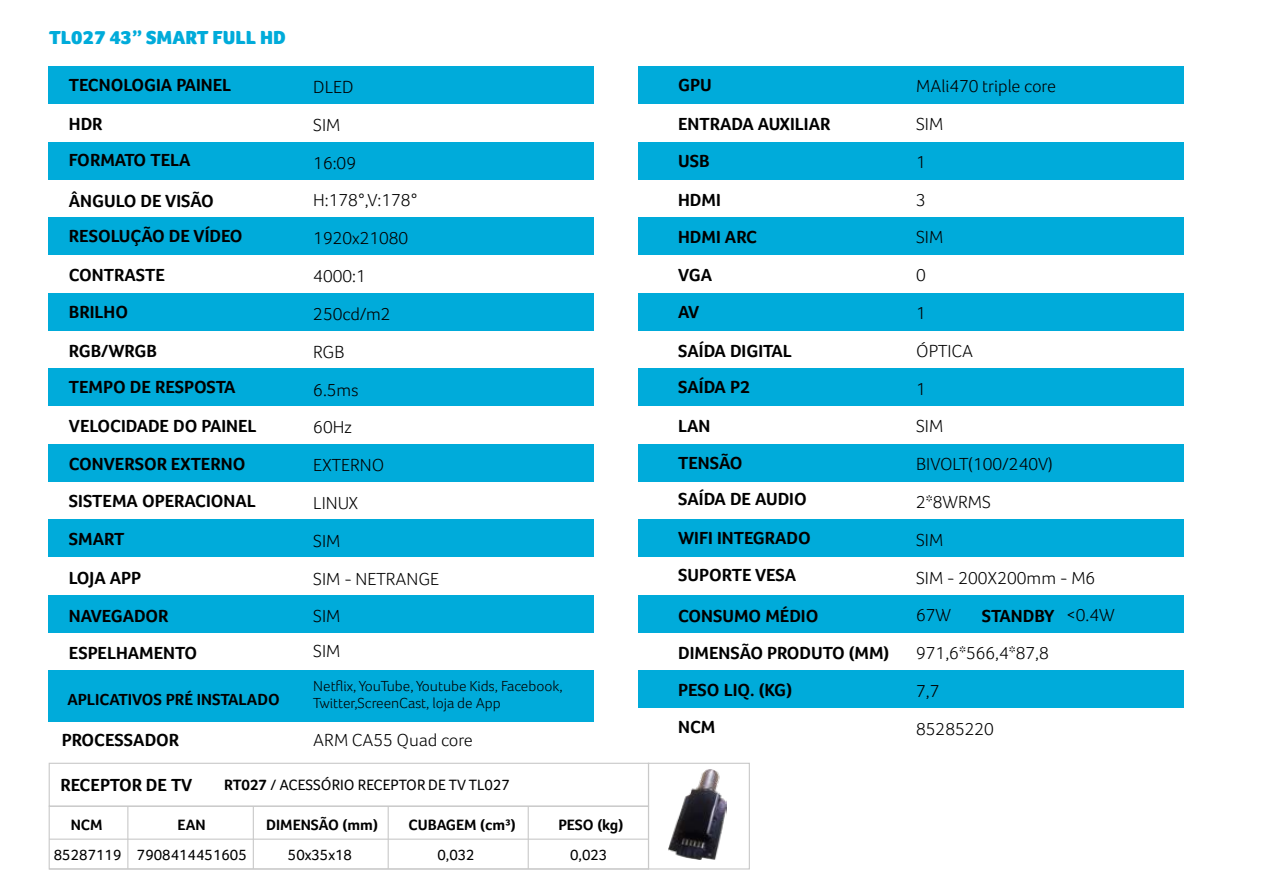
<style>
.page{position:relative;width:1263px;height:893px;background:#fff}
.page>*{position:absolute;margin:0;border:0;box-sizing:border-box;transform-origin:0 0}
.t1{font:900 19.35px "Foco Corp";color:#00abda}
.t2{font:700 18px/36.9px "Foco Corp";color:#000}
.t3{font:300 18px/37.8px "Foco Corp";color:#000}
.t4{font:700 16.5px "Foco Corp";color:#000}
.t5{font:15.45px "Foco Corp";color:#000}
.t6{font:700 15.45px "Foco Corp";color:#000}
.t7{font:300 15px/16.5px "Foco Corp";color:#000}
.s1{font-weight:700}
</style>
<div class="page">
<div style="left:48px;top:66px;width:546px;height:38px;background:#00abda"></div>
<div style="left:48px;top:142px;width:546px;height:38px;background:#00abda"></div>
<div style="left:48px;top:217px;width:546px;height:38px;background:#00abda"></div>
<div style="left:48px;top:293px;width:546px;height:38px;background:#00abda"></div>
<div style="left:48px;top:368px;width:546px;height:38px;background:#00abda"></div>
<div style="left:48px;top:444px;width:546px;height:38px;background:#00abda"></div>
<div style="left:48px;top:519px;width:546px;height:38px;background:#00abda"></div>
<div style="left:48px;top:595px;width:546px;height:38px;background:#00abda"></div>
<div style="left:48px;top:670px;width:546px;height:52px;background:#00abda"></div>
<div style="left:638px;top:66px;width:545px;height:38px;background:#00abda"></div>
<div style="left:638px;top:142px;width:545px;height:38px;background:#00abda"></div>
<div style="left:638px;top:217px;width:545px;height:38px;background:#00abda"></div>
<div style="left:638px;top:293px;width:545px;height:38px;background:#00abda"></div>
<div style="left:638px;top:368px;width:545px;height:38px;background:#00abda"></div>
<div style="left:638px;top:444px;width:545px;height:38px;background:#00abda"></div>
<div style="left:638px;top:519px;width:545px;height:38px;background:#00abda"></div>
<div style="left:638px;top:595px;width:545px;height:38px;background:#00abda"></div>
<div style="left:638px;top:670px;width:545px;height:38px;background:#00abda"></div>
<div style="left:49px;top:763px;width:600px;height:44px;border:1px solid #c9c9c9"></div>
<div style="left:49px;top:806px;width:600px;height:63px;border:1px solid #c9c9c9"></div>
<hr style="left:49px;top:868px;width:599px;height:1px;background:#c9c9c9">
<hr style="left:49px;top:839px;width:599px;height:1px;background:#c9c9c9">
<hr style="left:528px;top:806px;width:1px;height:63px;background:#c9c9c9">
<hr style="left:388px;top:806px;width:1px;height:63px;background:#c9c9c9">
<hr style="left:253px;top:806px;width:1px;height:63px;background:#c9c9c9">
<hr style="left:127px;top:806px;width:1px;height:63px;background:#c9c9c9">
<svg style="left:647px;top:762px;width:103px;height:108px"></svg>
<img style="left:668px;top:770px;width:58px;height:89px">
<p class="t1" style="left:49px;top:26px;width:238px">TL027 43” SMART FULL HD</p>
<p class="t2" style="left:69px;top:66px;width:164px">TECNOLOGIA PAINEL</p>
<p class="t3" style="left:313px;top:68px;width:127px">DLED<br>SIM<br>16:09<br>H:178°,V:178°<br>1920x21080<br>4000:1<br>250cd/m2<br>RGB<br>6.5ms<br>60Hz<br>EXTERNO<br>LINUX<br>SIM<br>SIM - NETRANGE<br>SIM</p>
<p class="t3" style="left:313px;top:632px;width:29px">SIM</p>
<p class="t7" style="left:313px;top:678px;width:251px">Netflix, YouTube, Youtube Kids, Facebook,<br>Twitter,ScreenCast, loja de App</p>
<p class="t3" style="left:313px;top:720px;width:161px">ARM CA55 Quad core</p>
<p class="t2" style="left:69px;top:105px;width:35px">HDR</p>
<p class="t2" style="left:69px;top:141px;width:123px">FORMATO TELA</p>
<p class="t2" style="left:69px;top:183px;width:175px;line-height:35.1px">ÂNGULO DE VISÃO<br>RESOLUÇÃO DE VÍDEO</p>
<p class="t2" style="left:69px;top:256px;width:97px">CONTRASTE<br>BRILHO</p>
<p class="t2" style="left:69px;top:333px;width:168px;line-height:35.8px">RGB/WRGB<br>TEMPO DE RESPOSTA</p>
<p class="t2" style="left:69px;top:406px;width:189px;line-height:38.4px">VELOCIDADE DO PAINEL<br>CONVERSOR EXTERNO</p>
<p class="t2" style="left:69px;top:481px;width:188px;line-height:38.1px">SISTEMA OPERACIONAL<br>SMART<br>LOJA APP<br>NAVEGADOR<br>ESPELHAMENTO</p>
<p class="t4" style="left:67px;top:690px;width:214px">APLICATIVOS PRÉ INSTALADO</p>
<p class="t2" style="left:62px;top:721px;width:119px">PROCESSADOR</p>
<p class="t2" style="left:61px;top:766px;width:133px">RECEPTOR DE TV</p>
<p class="t5" style="left:224px;top:776px;width:287px"><span class="s1">RT027</span> / ACESSÓRIO RECEPTOR DE TV TL027</p>
<p class="t6" style="left:71px;top:815px;width:33px">NCM</p>
<p class="t6" style="left:178px;top:815px;width:30px">EAN</p>
<p class="t6" style="left:266px;top:815px;width:113px">DIMENSÃO (mm)</p>
<p class="t6" style="left:409px;top:815px;width:109px">CUBAGEM (cm³)</p>
<p class="t6" style="left:558px;top:815px;width:67px">PESO (kg)</p>
<p class="t5" style="left:54px;top:846px;width:194px">85287119 7908414451605</p>
<p class="t5" style="left:288px;top:846px;width:66px">50x35x18</p>
<p class="t5" style="left:437px;top:846px;width:39px">0,032</p>
<p class="t5" style="left:570px;top:845px;width:39px">0,023</p>
<p class="t2" style="left:678px;top:66px;width:35px">GPU</p>
<p class="t3" style="left:916px;top:67px;width:181px">MAli470 triple core<br>SIM<br>1<br>3<br>SIM<br>0<br>1<br>ÓPTICA<br>1<br>SIM<br>BIVOLT(100/240V)<br>2*8WRMS<br>SIM<br>SIM - 200X200mm - M6<br>67W</p>
<p class="t2" style="left:678px;top:105px;width:154px">ENTRADA AUXILIAR<br>USB</p>
<p class="t2" style="left:678px;top:182px;width:80px">HDMI<br>HDMI ARC<br>VGA<br>AV</p>
<p class="t2" style="left:678px;top:333px;width:115px;line-height:35.8px">SAÍDA DIGITAL<br>SAÍDA P2</p>
<p class="t2" style="left:678px;top:407px;width:130px;line-height:36.5px">LAN<br>TENSÃO<br>SAÍDA DE AUDIO</p>
<p class="t2" style="left:678px;top:520px;width:134px">WIFI INTEGRADO<br>SUPORTE VESA</p>
<p class="t2" style="left:678px;top:597px;width:213px">CONSUMO MÉDIO<br>DIMENSÃO PRODUTO (MM)<br>PESO LIQ. (KG)<br>NCM</p>
<p class="t2" style="left:982px;top:598px;width:74px">STANDBY</p>
<p class="t3" style="left:1066px;top:596px;width:50px">&lt;0.4W</p>
<p class="t3" style="left:916px;top:634px;width:134px">971,6*566,4*87,8<br>7,7<br>85285220</p>
</div>
